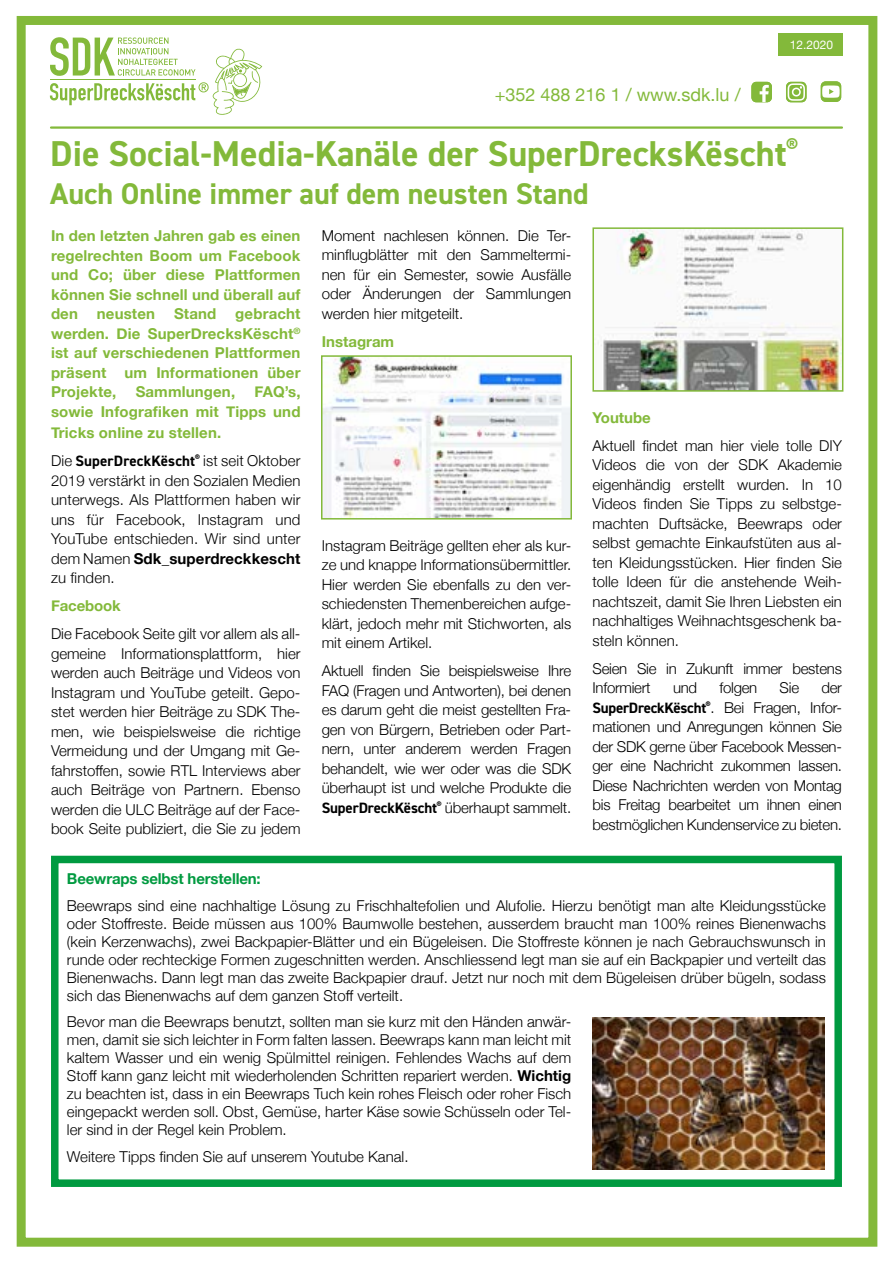
<style>
.page{position:relative;width:893px;height:1263px;background:#fff}
.page>*{position:absolute;margin:0;border:0;box-sizing:border-box;transform-origin:0 0}
.t1{font:700 36px "DIN2014";color:#83b93a}
.t2{font:700 30px "DIN2014";color:#83b93a}
.t3{font:18px "Helvetica Neue";color:#83b93a}
.t4{font:300 15px/19.5px "Helvetica Neue";color:#000;text-align:justify}
.t5{font:700 15px/19.5px "Helvetica Neue";letter-spacing:.01em;color:#83b93a;text-align:justify}
.t6{font:700 15px "Helvetica Neue";letter-spacing:-.01em;color:#009a40}
.t7{font:700 15px "Helvetica Neue";letter-spacing:-.01em;color:#83b93a}
.t8{font:12px "Helvetica Neue";color:#fff}
.s1{font-weight:300;color:#000}
.s2{font-family:"DIN2014";color:#000}
.s3{font-weight:700}
.s4{font-family:"DIN2014";font-weight:700}
</style>
<div class="page">
<div style="left:17px;top:16px;width:860px;height:1231px;border:9px solid #83b93a"></div>
<svg style="left:50px;top:37px;width:212px;height:78px"></svg>
<hr style="left:51px;top:126px;width:791px;height:3px;background:#83b93a">
<div style="left:778px;top:33px;width:65px;height:22px;background:#83b93a"></div>
<svg style="left:786px;top:82px;width:21px;height:20px"></svg>
<svg style="left:751px;top:82px;width:21px;height:20px"></svg>
<svg style="left:821px;top:81px;width:20px;height:21px"></svg>
<div style="left:51px;top:856px;width:791px;height:331px;border:8px solid #009a40"></div>
<img style="left:324px;top:358px;width:245px;height:158px">
<div style="left:321px;top:355px;width:251px;height:164px;border:2px solid #83b93a"></div>
<img style="left:598px;top:230px;width:242px;height:159px">
<div style="left:592px;top:227px;width:251px;height:165px;border:2px solid #83b93a"></div>
<img style="left:592px;top:1017px;width:233px;height:152px">
<p class="t3" style="left:495px;top:81px;width:247px">+352 488 216 1 / www.sdk.lu /</p>
<p class="t8" style="left:790px;top:36px;width:45px">12.2020</p>
<h1 class="t1" style="left:50px;top:130px;width:749px">Die Social-Media-Kanäle der SuperDrecksKëscht<sup>®</sup></h1>
<h2 class="t2" style="left:50px;top:174px;width:540px">Auch Online immer auf dem neusten Stand</h2>
<p class="t5" style="left:51px;top:226px;width:251px">In den letzten Jahren gab es einen regelrechten Boom um Facebook und Co; über diese Plattformen können Sie schnell und überall auf den</p>
<p class="t5" style="left:97px;top:304px;width:60px">neusten</p>
<p class="t5" style="left:174px;top:304px;width:44px">Stand</p>
<p class="t5" style="left:51px;top:304px;width:251px;text-indent:184px">gebracht werden. Die SuperDrecksKëscht<sup>® </sup>ist auf verschiedenen Plattformen präsent um Informationen über Projekte,</p>
<p class="t5" style="left:51px;top:382px;width:251px;text-align:right">FAQ’s,<br>sowie Infografiken mit Tipps und</p>
<p class="t5" style="left:51px;top:419px;width:251px;line-height:28px">Tricks online zu stellen.<br><span class="s1">Die</span> <span class="s2">SuperDreckKëscht</span><sup>®</sup> <span class="s1">ist seit Oktober</span></p>
<p class="t4" style="left:51px;top:469px;width:251px">2019 verstärkt in den Sozialen Medien unterwegs. Als Plattformen haben wir uns für Facebook, Instagram und YouTube entschieden. Wir sind unter dem Namen <span class="s3">Sdk_superdreckkescht </span>zu finden.</p>
<p class="t7" style="left:51px;top:594px;width:71px">Facebook</p>
<p class="t4" style="left:51px;top:623px;width:251px">Die Facebook Seite gilt vor allem als all&shy;gemeine Informationsplattform, hier werden auch Beiträge und Videos von Instagram und YouTube geteilt. Gepo&shy;stet werden hier Beiträge zu SDK The&shy;men, wie beispielsweise die richtige Vermeidung und der Umgang mit Ge&shy;fahrstoffen, sowie RTL Interviews aber auch Beiträge von Partnern. Ebenso werden die ULC Beiträge auf der Face&shy;book Seite publiziert, die Sie zu jedem</p>
<p class="t5" style="left:136px;top:382px;width:101px">Sammlungen,</p>
<p class="t4" style="left:322px;top:225px;width:251px">Moment nachlesen können. Die Ter&shy;minflugblätter mit den Sammeltermi&shy;nen für ein Semester, sowie Ausfälle oder Änderungen der Sammlungen werden hier mitgeteilt.</p>
<p class="t5" style="left:322px;top:332px;width:74px">Instagram</p>
<p class="t4" style="left:322px;top:534px;width:251px">Instagram Beiträge gellten eher als kur&shy;ze und knappe Informationsübermittler.<br>Hier werden Sie ebenfalls zu den ver&shy;schiedensten Themenbereichen aufge&shy;klärt, jedoch mehr mit Stichworten, als mit einem Artikel.</p>
<p class="t4" style="left:322px;top:660px;width:251px">Aktuell finden Sie beispielsweise Ihre FAQ (Fragen und Antworten), bei denen es darum geht die meist gestellten Fra&shy;gen von Bürgern, Betrieben oder Part&shy;nern, unter anderem werden Fragen behandelt, wie wer oder was die SDK überhaupt ist und welche Produkte die <span class="s4">SuperDreckKëscht</span><sup>®</sup> überhaupt sammelt.</p>
<p class="t5" style="left:592px;top:408px;width:60px">Youtube</p>
<p class="t4" style="left:592px;top:435px;width:251px">Aktuell findet man hier viele tolle DIY Videos die von der SDK Akademie eigenhändig erstellt wurden. In 10<br>Videos finden Sie Tipps zu selbstge&shy;machten Duftsäcke, Beewraps oder selbst gemachte Einkaufstüten aus al&shy;ten Kleidungsstücken. Hier finden Sie tolle Ideen für die anstehende Weih&shy;nachtszeit, damit Sie Ihren Liebsten ein nachhaltiges Weihnachtsgeschenk ba&shy;steln können.</p>
<p class="t4" style="left:592px;top:658px;width:251px">Seien Sie in Zukunft immer bestens<br>Informiert</p>
<p class="t4" style="left:673px;top:677px;width:26px">und</p>
<p class="t4" style="left:719px;top:677px;width:39px">folgen</p>
<p class="t4" style="left:780px;top:677px;width:21px">Sie</p>
<p class="t4" style="left:592px;top:677px;width:251px;text-indent:229px">der <span class="s4">SuperDreckKëscht</span><sup>®</sup>. Bei Fragen, Infor&shy;mationen und Anregungen können Sie der SDK gerne über Facebook Messen&shy;ger eine Nachricht zukommen lassen.<br>Diese Nachrichten werden von Montag bis Freitag bearbeitet um ihnen einen bestmöglichen Kundenservice zu bieten.</p>
<p class="t6" style="left:67px;top:867px;width:195px">Beewraps selbst herstellen:</p>
<p class="t4" style="left:67px;top:895px;width:760px;line-height:18px">Beewraps sind eine nachhaltige Lösung zu Frischhaltefolien und Alufolie. Hierzu benötigt man alte Kleidungsstücke oder Stoffreste. Beide müssen aus 100% Baumwolle bestehen, ausserdem braucht man 100% reines Bienenwachs (kein Kerzenwachs), zwei Backpapier-Blätter und ein Bügeleisen. Die Stoffreste können je nach Gebrauchswunsch in runde oder rechteckige Formen zugeschnitten werden. Anschliessend legt man sie auf ein Backpapier und verteilt das Bienenwachs. Dann legt man das zweite Backpapier drauf. Jetzt nur noch mit dem Bügeleisen drüber bügeln, sodass sich das Bienenwachs auf dem ganzen Stoff verteilt.</p>
<p class="t4" style="left:67px;top:1012px;width:506px;line-height:18px">Bevor man die Beewraps benutzt, sollten man sie kurz mit den Händen anwär&shy;men, damit sie sich leichter in Form falten lassen. Beewraps kann man leicht mit kaltem Wasser und ein wenig Spülmittel reinigen. Fehlendes Wachs auf dem Stoff kann ganz leicht mit wiederholenden Schritten repariert werden. <span class="s3">Wichtig </span>zu beachten ist, dass in ein Beewraps Tuch kein rohes Fleisch oder roher Fisch eingepackt werden soll. Obst, Gemüse, harter Käse sowie Schüsseln oder Tel&shy;ler sind in der Regel kein Problem.</p>
<p class="t4" style="left:67px;top:1145px;width:343px">Weitere Tipps finden Sie auf unserem Youtube Kanal.</p>
</div>
